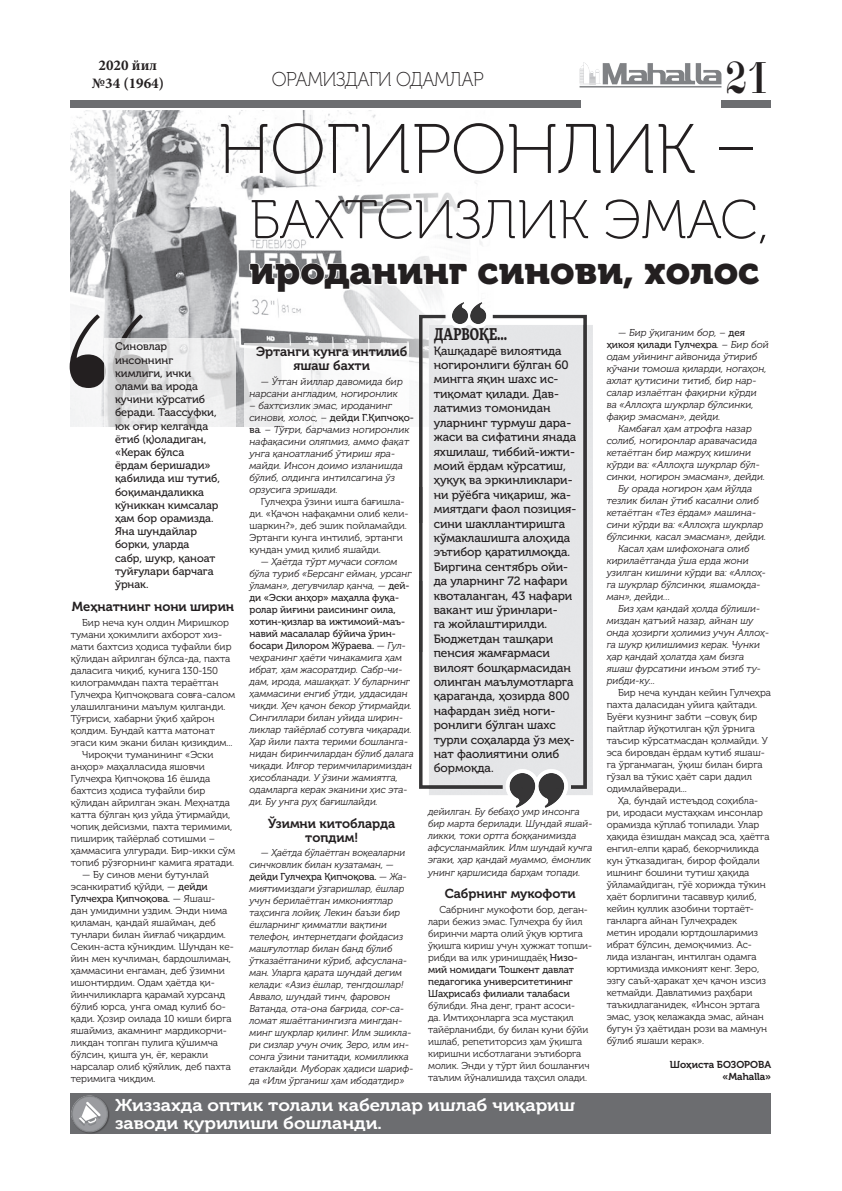
<style>
.page{position:relative;width:842px;height:1191px;background:#fff}
.page>*{position:absolute;margin:0;border:0;box-sizing:border-box;transform-origin:0 0}
.ЗАГОЛОВКА{font:700 272.3px "UZPF Regal Display Pro";color:#231f20}
.ZAG_BEK{font:70px "Museo Cyrl 100";color:#231f20}
.ZAG_BEK-2{font:54.5px "Museo Cyrl 100";color:#231f20}
.ТЕКСТ{font:44.1px "Didona C";color:#231f20;scale:.8 1}
.ZAG_BEK-3{font:39px "Museo Cyrl 900";color:#231f20}
.ЗАГОЛОВКА_2{font:20px "Museo Cyrl 100";letter-spacing:-.02em;color:#231f20;scale:.94 1}
.t1{font:17px "Museo Cyrl 700";color:#fff;scale:1.1 1}
.ТЕКСТ-2{font:700 16px "More Pro";color:#231f20;scale:.78 1}
.t2{font:700 15px/18px "Minion Pro";color:#231f20;text-align:center}
.Podpis{font:13px/14px "Museo Cyrl 700";color:#231f20;text-align:center}
.pod_zag2{font:12px/14.4px "Museo Cyrl 500";color:#231f20}
.pod_zag2-2{font:11px/13.2px "Museo Cyrl 500";color:#231f20}
.osn{font:10px/12px "Museo Cyrl 300";color:#231f20}
.osn-2{font:italic 10px/12px "Museo Cyrl 300";color:#231f20}
.osn-3{font:10px "Museo Cyrl 700";color:#231f20}
.s1{font-family:"Museo Cyrl 500"}
.s2{font-family:"Museo Cyrl 500";font-style:normal}
</style>
<div class="page">
<div style="left:71px;top:100px;width:700px;height:8px;background:#6c6d70"></div>
<div style="left:581px;top:96px;width:140px;height:12px;background:#fff"></div>
<img style="left:580px;top:62px;width:141px;height:26px">
<div style="left:71px;top:1093px;width:700px;height:41px;background:#6c6d70"></div>
<img style="left:71px;top:1095px;width:38px;height:39px">
<img style="left:71px;top:111px;width:411px;height:315px">
<img style="left:420px;top:303px;width:172px;height:185px">
<img style="left:420px;top:651px;width:172px;height:157px">
<img style="left:420px;top:488px;width:172px;height:163px">
<svg style="left:104px;top:338px;width:131px;height:89px;fill:#e9e9ea"></svg>
<svg style="left:248px;top:262px;width:221px;height:32px"></svg>
<svg style="left:476px;top:262px;width:6px;height:29px"></svg>
<div style="left:244px;top:343px;width:164px;height:262px;background:#fff"></div>
<h3 class="t2" style="left:92px;top:56px;width:74px">2020 йил №34 (1964)</h3>
<p class="ЗАГОЛОВКА_2" style="left:272px;top:68px;width:227px">ОРАМИЗДАГИ ОДАМЛАР</p>
<p class="ТЕКСТ" style="left:726px;top:55px;width:54px">21</p>
<p class="ZAG_BEK" style="left:218px;top:112px;width:540px">НОГИРОНЛИК –</p>
<p class="ZAG_BEK-2" style="left:249px;top:190px;width:522px">БАХТСИЗЛИК ЭМАС,</p>
<p class="ZAG_BEK-3" style="left:249px;top:249px;width:511px">ироданинг синови, холос</p>
<p class="ЗАГОЛОВКА" style="left:56px;top:258px;width:108px">“</p>
<p class="pod_zag2-2" style="left:115px;top:340px;width:107px">Синовлар инсоннинг кимлиги, ички олами ва ирода кучини кўрсатиб беради. Таассуфки, юк оғир келганда ётиб (қ)оладиган, «Керак бўлса<br>ёрдам беришади» қабилида иш тутиб, боқимандаликка кўниккан кимсалар ҳам бор орамизда.<br>Яна шундайлар борки, уларда<br>сабр, шукр, қаноат туйғулари барчага ўрнак.</p>
<p class="Podpis" style="left:72px;top:599px;width:164px">Меҳнатнинг нони ширин</p>
<p class="osn" style="left:71px;top:616px;width:166px;text-indent:11px">Бир неча кун олдин Миришкор тумани ҳокимлиги ахборот хиз&shy;мати бахтсиз ҳодиса туфайли бир қўлидан айрилган бўлса-да, пахта даласига чиқиб, кунига 130-150 килограммдан пахта тераётган<br>Гулчеҳра Қипчоқовага совға-салом улашилганини маълум қилганди.<br>Тўғриси, хабарни ўқиб ҳайрон қолдим. Бундай катта матонат эгаси ким экани билан қизиқдим...</p>
<p class="osn" style="left:71px;top:748px;width:166px;text-indent:11px">Чироқчи туманининг «Эски анҳор» маҳалласида яшовчи<br>Гулчеҳра Қипчоқова 16 ёшида бахтсиз ҳодиса туфайли бир қўлидан айрилган экан. Меҳнатда катта бўлган қиз уйда ўтирмайди, чопиқ дейсизми, пахта теримими, пишириқ тайёрлаб сотишми – ҳаммасига улгуради. Бир-икки сўм топиб рўзғорнинг камига яратади.</p>
<p class="osn" style="left:71px;top:868px;width:164px;text-indent:11px">— Бу синов мени бутунлай эсанкиратиб қўйди, — <span class="s1">дейди<br>Гулчеҳра Қипчоқова.</span> — Яшаш&shy;дан умидимни уздим. Энди нима қиламан, қандай яшайман, деб тунлари билан йиғлаб чиқардим.<br>Секин-аста кўникдим. Шундан ке&shy;йин мен кучлиман, бардошлиман, ҳаммасини енгаман, деб ўзимни ишонтирдим. Одам ҳаётда қи&shy;йинчиликларга қарамай хурсанд бўлиб юрса, унга омад кулиб бо&shy;қади. Ҳозир оилада 10 киши бирга яшаймиз, акамнинг мардикорчи&shy;ликдан топган пулига қўшимча бўлсин, қишга ун, ёғ, керакли нарсалар олиб қўяйлик, деб пахта теримига чиқдим.</p>
<p class="Podpis" style="left:256px;top:345px;width:153px">Эртанги кунга интилиб яшаш бахти</p>
<p class="osn-2" style="left:249px;top:375px;width:155px;text-indent:11px">— Ўтган йиллар давомида бир нарсани англадим, ногиронлик</p>
<p class="osn-2" style="left:249px;top:399px;width:166px">– бахтсизлик эмас, ироданинг синови, холос, – <span class="s2">дейди Г.Қипчоқо&shy;ва</span>. – Тўғри, барчамиз ногиронлик нафақасини оляпмиз, аммо фақат унга қаноатланиб ўтириш яра&shy;майди. Инсон доимо изланишда бўлиб, олдинга интилсагина ўз орзусига эришади.</p>
<p class="osn" style="left:249px;top:495px;width:160px;text-indent:11px">Гулчеҳра ўзини ишга бағишла&shy;ди. «Қачон нафақамни олиб кели&shy;шаркин?», деб эшик пойламайди.<br>Эртанги кунга интилиб, эртанги кундан умид қилиб яшайди.</p>
<p class="osn-2" style="left:249px;top:555px;width:166px;text-indent:11px">— Ҳаётда тўрт мучаси соғлом бўла туриб «Берсанг ейман, урсанг ўламан», дегувчилар қанча, — <span class="s2">дей&shy;ди «Эски анҳор» маҳалла фуқа&shy;ролар йиғини раисининг оила, хотин-қизлар ва ижтимоий-маъ&shy;навий масалалар бўйича ўрин&shy;босари Дилором Жўраева.</span> — Гул&shy;чеҳранинг ҳаёти чинакамига ҳам ибрат, ҳам жасоратдир. Сабр-чи&shy;дам, ирода, машаққат. У буларнинг ҳаммасини енгиб ўтди, уддасидан чиқди. Ҳеч қачон бекор ўтирмайди.<br>Сингиллари билан уйида ширин&shy;ликлар тайёрлаб сотувга чиқаради.<br>Ҳар йили пахта терими бошланга&shy;нидан биринчилардан бўлиб далага чиқади. Илғор теримчиларимиздан ҳисобланади. У ўзини жамиятга, одамларга керак эканини ҳис эта&shy;ди. Бу унга руҳ бағишлайди.</p>
<p class="Podpis" style="left:268px;top:816px;width:128px">Ўзимни китобларда топдим!</p>
<p class="osn-2" style="left:249px;top:847px;width:165px;text-indent:11px">— Ҳаётда бўлаётган воқеаларни синчковлик билан кузатаман, — <span class="s2">дейди Гулчеҳра Қипчоқова.</span> — Жа&shy;миятимиздаги ўзгаришлар, ёшлар учун берилаётган имкониятлар таҳсинга лойиқ. Лекин баъзи бир ёшларнинг қимматли вақтини телефон, интернетдаги фойдасиз машғулотлар билан банд бўлиб ўтказаётганини кўриб, афсуслана&shy;ман. Уларга қарата шундай дегим келади: «Aзиз ёшлар, тенгдошлар!<br>Aввало, шундай тинч, фаровон<br>Ватанда, ота-она бағрида, соғ-са&shy;ломат яшаётганингизга мингдан&shy;минг шукрлар қилинг. Илм эшикла&shy;ри сизлар учун очиқ. Зеро, илм ин&shy;сонга ўзини танитади, комилликка етаклайди. Муборак ҳадиси шариф&shy;да «Илм ўрганиш ҳам ибодатдир»</p>
<p class="ТЕКСТ-2" style="left:434px;top:322px;width:96px">ДАРВОҚЕ...</p>
<p class="pod_zag2" style="left:434px;top:343px;width:144px">Қашқадарё вилоятида ногиронлиги бўлган 60 мингга яқин шахс ис&shy;тиқомат қилади. Дав&shy;латимиз томонидан уларнинг турмуш дара&shy;жаси ва сифатини янада яхшилаш, тиббий-ижти&shy;моий ёрдам кўрсатиш, ҳуқуқ ва эркинликлари&shy;ни рўёбга чиқариш, жа&shy;миятдаги фаол позиция&shy;сини шакллантиришга кўмаклашишга алоҳида эътибор қаратилмоқда.</p>
<p class="pod_zag2" style="left:434px;top:559px;width:143px">Биргина сентябрь ойи&shy;да уларнинг 72 нафари квоталанган, 43 нафари вакант иш ўринлари-<br>га жойлаштирилди.<br>Бюджетдан ташқари пенсия жамғармаси вилоят бошқармасидан олинган маълумотларга қараганда, ҳозирда 800 нафардан зиёд ноги&shy;ронлиги бўлган шахс турли соҳаларда ўз меҳ&shy;нат фаолиятини олиб бормоқда.</p>
<p class="osn-2" style="left:428px;top:806px;width:166px">дейилган. Бу бебаҳо умр инсонга бир марта берилади. Шундай яшай&shy;ликки, токи ортга боққанимизда афсусланмайлик. Илм шундай кучга эгаки, ҳар қандай муаммо, ёмонлик унинг қаршисида барҳам топади.</p>
<p class="Podpis" style="left:445px;top:886px;width:133px">Сабрнинг мукофоти</p>
<p class="osn" style="left:428px;top:903px;width:166px;text-indent:11px">Сабрнинг мукофоти бор, деган&shy;лари бежиз эмас. Гулчеҳра бу йил биринчи марта олий ўқув юртига ўқишга кириш учун ҳужжат топши&shy;рибди ва илк уринишдаёқ <span class="s1">Низо&shy;мий номидаги Тошкент давлат педагогика университетининг<br>Шаҳрисабз филиали талабаси </span>бўлибди. Яна денг, грант асоси-<br>да. Имтиҳонларга эса мустақил тайёрланибди, бу билан куни бўйи ишлаб, репетиторсиз ҳам ўқишга киришни исботлагани эътиборга молик. Энди у тўрт йил бошланғич таълим йўналишида таҳсил олади.</p>
<p class="t1" style="left:115px;top:1095px;width:420px">Жиззахда оптик толали кабеллар ишлаб чиқариш</p>
<p class="t1" style="left:115px;top:1113px;width:244px">заводи қурилиши бошланди.</p>
<p class="osn-2" style="left:607px;top:326px;width:164px;text-indent:11px">— Бир ўқиганим бор, – <span class="s2">дея ҳикоя қилади Гулчеҳра</span>. – Бир бой одам уйининг айвонида ўтириб кўчани томоша қиларди, ногаҳон, ахлат қутисини титиб, бир нар&shy;салар излаётган фақирни кўрди ва «Аллоҳга шукрлар бўлсинки, фақир эмасман», дейди.</p>
<p class="osn-2" style="left:607px;top:422px;width:160px;text-indent:11px">Камбағал ҳам атрофга назар солиб, ногиронлар аравачасида кетаётган бир мажруҳ кишини кўрди ва: «Аллоҳга шукрлар бўл&shy;синки, ногирон эмасман», дейди.</p>
<p class="osn-2" style="left:607px;top:482px;width:161px;text-indent:11px">Бу орада ногирон ҳам йўлда тезлик билан ўтиб касални олиб кетаётган «Тез ёрдам» машина&shy;сини кўрди ва: «Аллоҳга шукрлар бўлсинки, касал эмасман», дейди.</p>
<p class="osn-2" style="left:607px;top:542px;width:161px;text-indent:11px">Касал ҳам шифохонага олиб кирилаётганда ўша ерда жони узилган кишини кўрди ва: «Аллоҳ&shy;га шукрлар бўлсинки, яшамоқда&shy;ман», дейди…</p>
<p class="osn-2" style="left:607px;top:602px;width:164px;text-indent:11px">Биз ҳам қандай ҳолда бўлиши&shy;миздан қатъий назар, айнан шу онда ҳозирги ҳолимиз учун Аллоҳ&shy;га шукр қилишимиз керак. Чунки ҳар қандай ҳолатда ҳам бизга яшаш фурсатини инъом этиб ту&shy;рибди-ку...</p>
<p class="osn" style="left:607px;top:686px;width:166px;text-indent:11px">Бир неча кундан кейин Гулчеҳра пахта даласидан уйига қайтади.<br>Буёғи кузнинг забти –совуқ бир пайтлар йўқотилган қўл ўрнига таъсир кўрсатмасдан қолмайди. У эса бировдан ёрдам кутиб яшаш&shy;га ўрганмаган, ўқиш билан бирга гўзал ва тўкис ҳаёт сари дадил одимлайверади...</p>
<p class="osn" style="left:607px;top:794px;width:164px;text-indent:11px">Ҳа, бундай истеъдод соҳибла&shy;ри, иродаси мустаҳкам инсонлар орамизда кўплаб топилади. Улар ҳақида ёзишдан мақсад эса, ҳаётга енгил-елпи қараб, бекорчиликда кун ўтказадиган, бирор фойдали ишнинг бошини тутиш ҳақида ўйламайдиган, гўё хорижда тўкин ҳаёт борлигини тасаввур қилиб, кейин қуллик азобини тортаёт&shy;ганларга айнан Гулчеҳрадек<br>метин иродали юртдошларимиз ибрат бўлсин, демоқчимиз. Ас&shy;лида изланган, интилган одамга юртимизда имконият кенг. Зеро, эзгу саъй-ҳаракат ҳеч қачон изсиз кетмайди. Давлатимиз раҳбари таъкидлаганидек, «Инсон эртага эмас, узоқ келажакда эмас, айнан бугун ўз ҳаётидан рози ва мамнун бўлиб яшаши керак».</p>
<p class="osn-3" style="left:670px;top:1059px;width:103px">Шоҳиста БОЗОРОВА</p>
<p class="osn-3" style="left:723px;top:1071px;width:50px">«Mahalla»</p>
</div>
